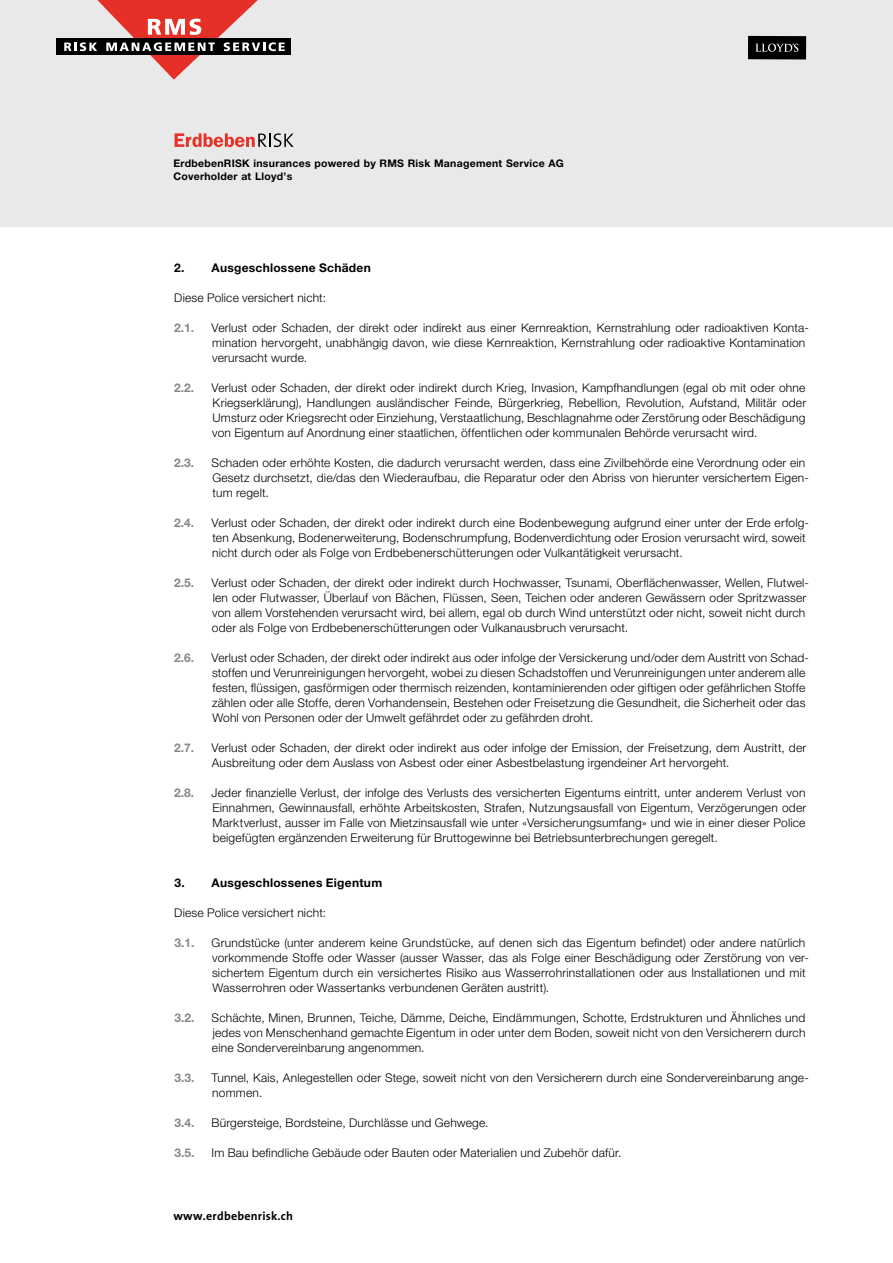
<style>
.page{position:relative;width:893px;height:1263px;background:#fff}
.page>*{position:absolute;margin:0;border:0;box-sizing:border-box;transform-origin:0 0}
.t1{font:300 12px/15px "Helvetica Neue LT Std";letter-spacing:.015em;color:#000}
.t2{font:700 12px "Helvetica Neue LT Std";color:#878787}
.t3{font:700 12px "Helvetica Neue LT Std";letter-spacing:.025em;color:#000}
.t4{font:700 12px "The Sans";letter-spacing:.02em;color:#000}
.t5{font:700 10.5px/13.5px "Helvetica Neue LT Std";letter-spacing:.025em;color:#000}
</style>
<div class="page">
<div style="left:0;top:0;width:893px;height:226px;background:#e9e9e9"></div>
<svg style="left:175px;top:133px;width:119px;height:14px"></svg>
<div style="left:56px;top:39px;width:235px;height:16px;background:#000"></div>
<svg style="left:64px;top:0;width:221px;height:80px"></svg>
<div style="left:748px;top:36px;width:58px;height:23px;background:#000"></div>
<svg style="left:755px;top:43px;width:43px;height:9px"></svg>
<p class="t5" style="left:173px;top:156px;width:392px">ErdbebenRISK insurances powered by RMS Risk Management Service AG<br>Coverholder at Lloyd’s</p>
<p class="t3" style="left:174px;top:260px;width:198px">2. Ausgeschlossene Schäden</p>
<p class="t1" style="left:174px;top:290px;width:153px">Diese Police versichert nicht:</p>
<p class="t2" style="left:174px;top:320px;width:22px">2.1.</p>
<p class="t1" style="left:212px;top:320px;width:599px">Verlust oder Schaden, der direkt oder indirekt aus einer Kernreaktion, Kernstrahlung oder radioaktiven Konta&shy;mination hervorgeht, unabhängig davon, wie diese Kernreaktion, Kernstrahlung oder radioaktive Kontamination verursacht wurde.</p>
<p class="t2" style="left:174px;top:380px;width:22px">2.2.</p>
<p class="t1" style="left:212px;top:380px;width:596px;text-align:justify">Verlust oder Schaden, der direkt oder indirekt durch Krieg, Invasion, Kampfhandlungen (egal ob mit oder ohne Kriegserklärung), Handlungen ausländischer Feinde, Bürgerkrieg, Rebellion, Revolution, Aufstand, Militär oder Umsturz oder Kriegsrecht oder Einziehung, Verstaatlichung, Beschlagnahme oder Zerstörung oder Beschädigung von Eigentum auf Anordnung einer staatlichen, öffentlichen oder kommunalen Behörde verursacht wird.</p>
<p class="t2" style="left:174px;top:455px;width:22px">2.3.</p>
<p class="t1" style="left:212px;top:455px;width:599px">Schaden oder erhöhte Kosten, die dadurch verursacht werden, dass eine Zivilbehörde eine Verordnung oder ein<br>Gesetz durchsetzt, die/das den Wiederaufbau, die Reparatur oder den Abriss von hierunter versichertem Eigen&shy;tum regelt.</p>
<p class="t2" style="left:174px;top:515px;width:22px">2.4.</p>
<p class="t1" style="left:212px;top:515px;width:599px">Verlust oder Schaden, der direkt oder indirekt durch eine Bodenbewegung aufgrund einer unter der Erde erfolg&shy;ten Absenkung, Bodenerweiterung, Bodenschrumpfung, Bodenverdichtung oder Erosion verursacht wird, soweit nicht durch oder als Folge von Erdbebenerschütterungen oder Vulkantätigkeit verursacht.</p>
<p class="t2" style="left:174px;top:575px;width:22px">2.5.</p>
<p class="t1" style="left:212px;top:575px;width:599px">Verlust oder Schaden, der direkt oder indirekt durch Hochwasser, Tsunami, Oberflächenwasser, Wellen, Flutwel&shy;len oder Flutwasser, Überlauf von Bächen, Flüssen, Seen, Teichen oder anderen Gewässern oder Spritzwasser von allem Vorstehenden verursacht wird, bei allem, egal ob durch Wind unterstützt oder nicht, soweit nicht durch oder als Folge von Erdbebenerschütterungen oder Vulkanausbruch verursacht.</p>
<p class="t2" style="left:174px;top:650px;width:22px">2.6.</p>
<p class="t1" style="left:212px;top:650px;width:599px">Verlust oder Schaden, der direkt oder indirekt aus oder infolge der Versickerung und/oder dem Austritt von Schad&shy;stoffen und Verunreinigungen hervorgeht, wobei zu diesen Schadstoffen und Verunreinigungen unter anderem alle festen, flüssigen, gasförmigen oder thermisch reizenden, kontaminierenden oder giftigen oder gefährlichen Stoffe zählen oder alle Stoffe, deren Vorhandensein, Bestehen oder Freisetzung die Gesundheit, die Sicherheit oder das Wohl von Personen oder der Umwelt gefährdet oder zu gefährden droht.</p>
<p class="t2" style="left:174px;top:740px;width:22px">2.7.</p>
<p class="t1" style="left:212px;top:740px;width:596px">Verlust oder Schaden, der direkt oder indirekt aus oder infolge der Emission, der Freisetzung, dem Austritt, der<br>Ausbreitung oder dem Auslass von Asbest oder einer Asbestbelastung irgendeiner Art hervorgeht.</p>
<p class="t2" style="left:174px;top:785px;width:22px">2.8.</p>
<p class="t1" style="left:212px;top:785px;width:596px;text-align:justify">Jeder finanzielle Verlust, der infolge des Verlusts des versicherten Eigentums eintritt, unter anderem Verlust von Einnahmen, Gewinnausfall, erhöhte Arbeitskosten, Strafen, Nutzungsausfall von Eigentum, Verzögerungen oder Marktverlust, ausser im Falle von Mietzinsausfall wie unter «Versicherungsumfang» und wie in einer dieser Police beigefügten ergänzenden Erweiterung für Bruttogewinne bei Betriebsunterbrechungen geregelt.</p>
<p class="t3" style="left:174px;top:875px;width:209px">3. Ausgeschlossenes Eigentum</p>
<p class="t1" style="left:174px;top:905px;width:153px">Diese Police versichert nicht:</p>
<p class="t2" style="left:174px;top:935px;width:22px">3.1.</p>
<p class="t1" style="left:212px;top:935px;width:599px">Grundstücke (unter anderem keine Grundstücke, auf denen sich das Eigentum befindet) oder andere natürlich vorkommende Stoffe oder Wasser (ausser Wasser, das als Folge einer Beschädigung oder Zerstörung von ver&shy;sichertem Eigentum durch ein versichertes Risiko aus Wasserrohrinstallationen oder aus Installationen und mit Wasserrohren oder Wassertanks verbundenen Geräten austritt).</p>
<p class="t2" style="left:174px;top:1010px;width:22px">3.2.</p>
<p class="t1" style="left:212px;top:1010px;width:595px;text-align:justify">Schächte, Minen, Brunnen, Teiche, Dämme, Deiche, Eindämmungen, Schotte, Erdstrukturen und Ähnliches und jedes von Menschenhand gemachte Eigentum in oder unter dem Boden, soweit nicht von den Versicherern durch eine Sondervereinbarung angenommen.</p>
<p class="t2" style="left:174px;top:1070px;width:22px">3.3.</p>
<p class="t1" style="left:212px;top:1070px;width:599px">Tunnel, Kais, Anlegestellen oder Stege, soweit nicht von den Versicherern durch eine Sondervereinbarung ange&shy;nommen.</p>
<p class="t2" style="left:174px;top:1115px;width:22px">3.4.</p>
<p class="t1" style="left:212px;top:1115px;width:278px">Bürgersteige, Bordsteine, Durchlässe und Gehwege.</p>
<p class="t2" style="left:174px;top:1145px;width:22px">3.5.</p>
<p class="t1" style="left:212px;top:1145px;width:411px">Im Bau befindliche Gebäude oder Bauten oder Materialien und Zubehör dafür.</p>
<p class="t4" style="left:173px;top:1206px;width:121px">www.erdbebenrisk.ch</p>
</div>
